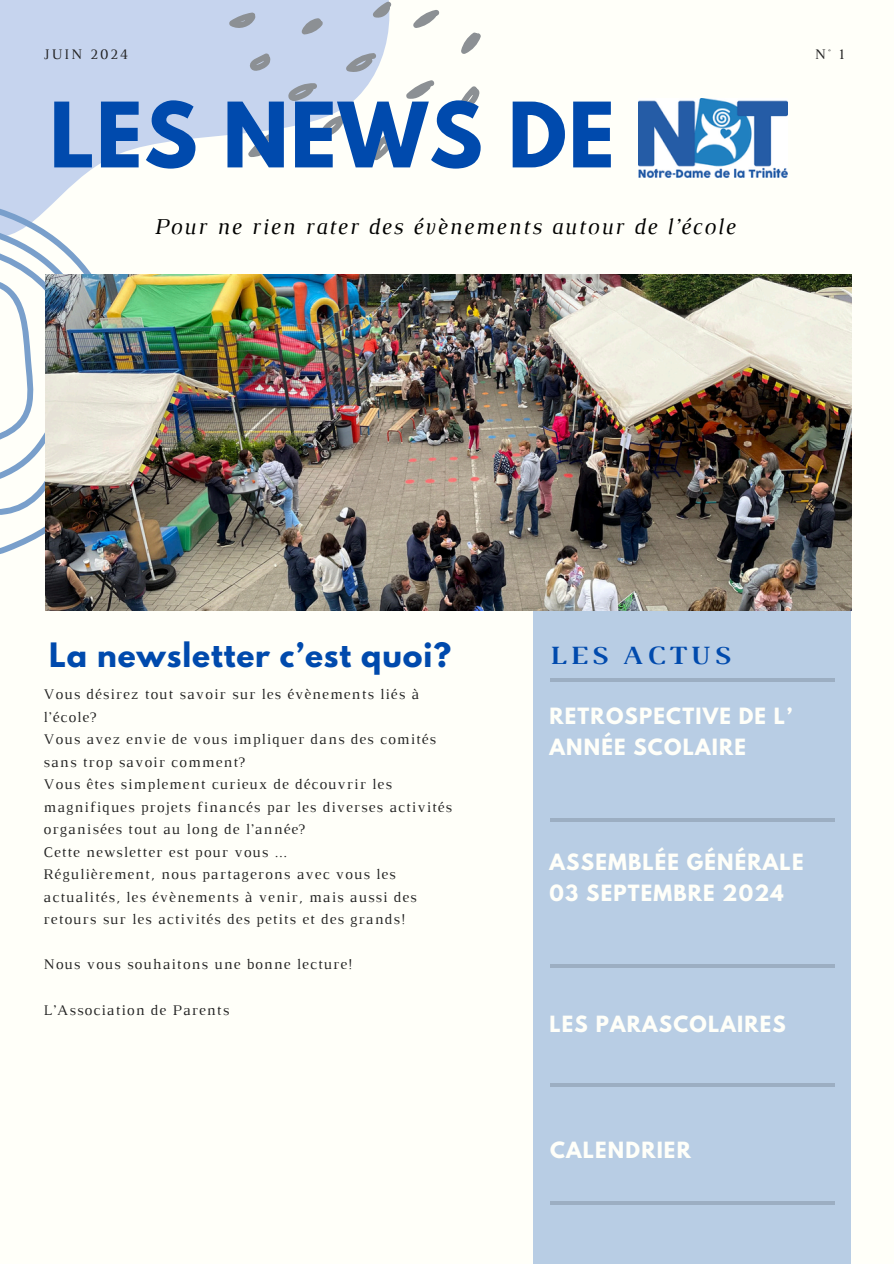
<style>
.page{position:relative;width:894px;height:1264px;background:#fff}
.page>*{position:absolute;margin:0;border:0;box-sizing:border-box;transform-origin:0 0}
.t1{font:700 79.8px "League Spartan";letter-spacing:.02em;color:#004aad}
.t2{font:700 29.85px "League Spartan";letter-spacing:.03em;color:#004aad}
.t3{font:700 26.85px "Luthier";letter-spacing:.14em;color:#004aad}
.t4{font:italic 23.1px "Luthier";letter-spacing:.07em;color:#000}
.t5{font:700 19.8px/31.5px "League Spartan";letter-spacing:.06em;color:#fffff9}
.t6{font:15px/22.5px "Luthier";letter-spacing:.07em;color:#222}
.t7{font:14.85px "Luthier";letter-spacing:.14em;color:#222}
</style>
<div class="page">
<div style="left:0;top:0;width:893px;height:1263px;background:#fffff9"></div>
<div style="left:533px;top:581px;width:317px;height:682px;background:#b8cde4"></div>
<hr style="left:550px;top:818px;width:284px;height:3px;background:#000">
<hr style="left:550px;top:964px;width:284px;height:3px;background:#000">
<hr style="left:550px;top:1083px;width:284px;height:3px;background:#000">
<hr style="left:550px;top:1201px;width:284px;height:3px;background:#000">
<hr style="left:550px;top:678px;width:284px;height:3px;background:#000">
<svg style="left:0;top:0;width:440px;height:145px;fill:#c6d4ee"></svg>
<svg style="left:0;top:145px;width:149px;height:25px;fill:#c6d4ee"></svg>
<svg style="left:0;top:170px;width:90px;height:384px;fill:#c6d4ee"></svg>
<svg style="left:0;top:198px;width:92px;height:323px"></svg>
<svg style="left:301px;top:18px;width:22px;height:17px"></svg>
<svg style="left:372px;top:1px;width:19px;height:18px"></svg>
<svg style="left:249px;top:53px;width:21px;height:21px"></svg>
<svg style="left:345px;top:53px;width:31px;height:21px"></svg>
<svg style="left:287px;top:83px;width:30px;height:18px"></svg>
<svg style="left:412px;top:10px;width:27px;height:18px"></svg>
<svg style="left:405px;top:79px;width:30px;height:21px"></svg>
<svg style="left:319px;top:115px;width:25px;height:23px"></svg>
<svg style="left:461px;top:32px;width:20px;height:22px"></svg>
<svg style="left:247px;top:134px;width:29px;height:23px"></svg>
<svg style="left:372px;top:133px;width:23px;height:28px"></svg>
<svg style="left:457px;top:86px;width:22px;height:26px"></svg>
<svg style="left:228px;top:12px;width:28px;height:19px"></svg>
<img style="left:45px;top:274px;width:806px;height:336px">
<img style="left:638px;top:98px;width:149px;height:79px">
<h6 class="t7" style="left:44px;top:49px;width:86px">JUIN 2024</h6>
<h6 class="t7" style="left:814px;top:49px;width:31px">N° 1</h6>
<p class="t1" style="left:49px;top:96px;width:566px">LES NEWS DE</p>
<p class="t4" style="left:154px;top:218px;width:582px">Pour ne rien rater des évènements autour de l’école</p>
<h5 class="t2" style="left:49px;top:640px;width:403px">La newsletter c’est quoi?</h5>
<h1 class="t6" style="left:44px;top:684px;width:377px">Vous désirez tout savoir sur les évènements liés à l’école?</h1>
<h4 class="t6" style="left:44px;top:729px;width:394px">Vous avez envie de vous impliquer dans des comités sans trop savoir comment?</h4>
<p class="t6" style="left:44px;top:774px;width:410px">Vous êtes simplement curieux de découvrir les magnifiques projets financés par les diverses activités organisées tout au long de l’année?</p>
<p class="t6" style="left:44px;top:842px;width:245px">Cette newsletter est pour vous ...</p>
<h2 class="t6" style="left:44px;top:864px;width:374px">Régulièrement, nous partagerons avec vous les actualités, les évènements à venir, mais aussi des retours sur les activités des petits et des grands!</h2>
<h5 class="t6" style="left:44px;top:954px;width:310px">Nous vous souhaitons une bonne lecture!</h5>
<h5 class="t6" style="left:44px;top:999px;width:187px">L’Association de Parents</h5>
<p class="t3" style="left:549px;top:645px;width:182px">LES ACTUS</p>
<h5 class="t5" style="left:549px;top:702px;width:244px">RETROSPECTIVE DE L’<br>ANNÉE SCOLAIRE</h5>
<h3 class="t5" style="left:549px;top:848px;width:255px">ASSEMBLÉE GÉNÉRALE<br>03 SEPTEMBRE 2024</h3>
<p class="t5" style="left:549px;top:1011px;width:238px">LES PARASCOLAIRES</p>
<p class="t5" style="left:550px;top:1137px;width:142px">CALENDRIER</p>
</div>
